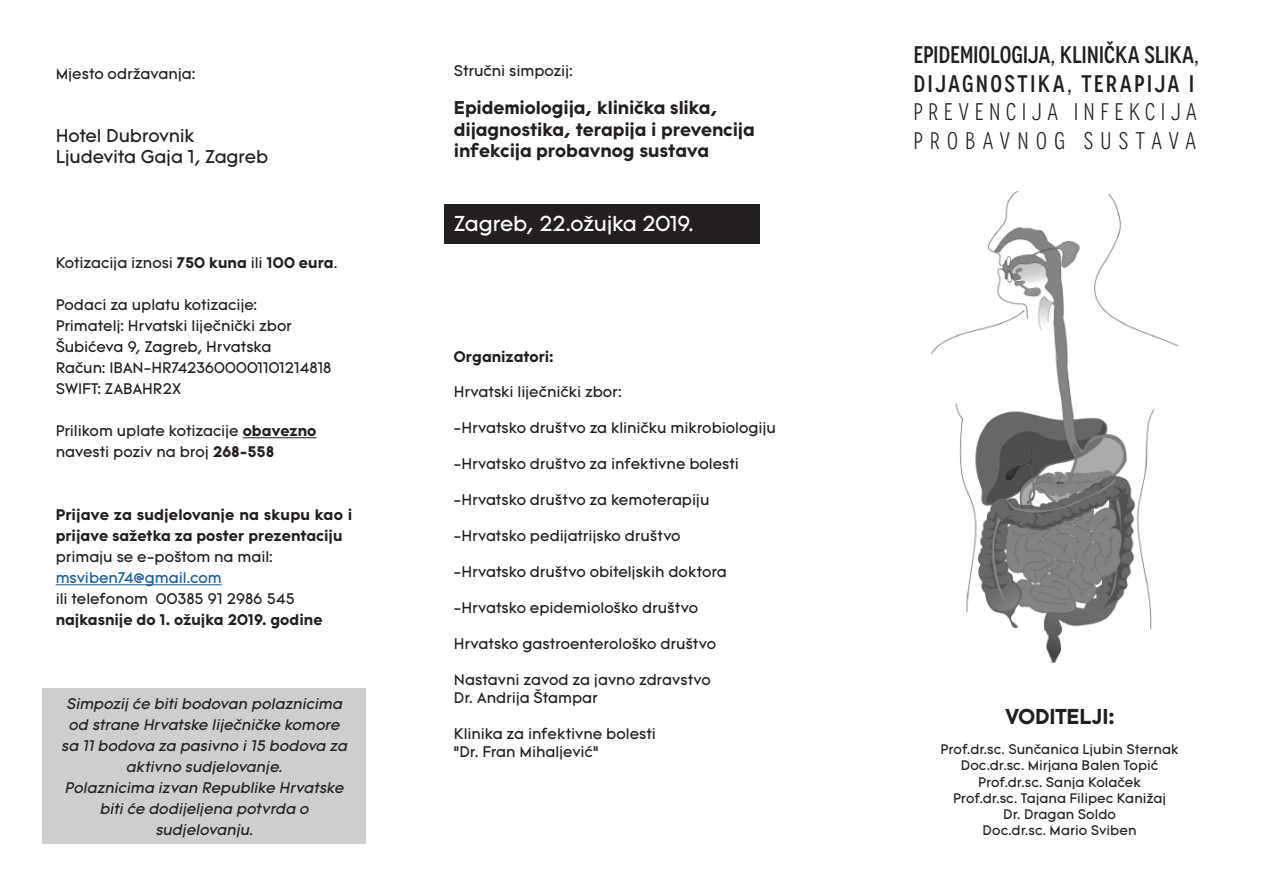
<style>
.page{position:relative;width:1263px;height:893px;background:#fff}
.page>*{position:absolute;margin:0;border:0;box-sizing:border-box;transform-origin:0 0}
.t1{font:500 condensed 24px "Novecento";color:#231f20}
.t2{font:500 condensed 24px "Novecento";letter-spacing:.09em;color:#231f20}
.t3{font:condensed 24px "Novecento";letter-spacing:.235em;color:#231f20}
.t4{font:condensed 24px "Novecento";letter-spacing:.3em;color:#231f20}
.t5{font:21px "Tomica";letter-spacing:-.02em;color:#fff}
.t6{font:700 21px "Tomica";letter-spacing:-.005em;color:#231f20}
.t7{font:700 18px "Tomica";letter-spacing:-.01em;color:#231f20}
.t8{font:18px "Tomica";letter-spacing:-.015em;color:#231f20}
.t9{font:15px "Tomica";letter-spacing:-.005em;color:#231f20}
.t10{font:italic 15px/21px "Tomica";color:#231f20;text-align:center}
.t11{font:700 15px/21px "Tomica";color:#231f20}
.t12{font:15px "Tomica";letter-spacing:-.005em;color:#175d9e}
.t13{font:13.5px "Tomica";color:#231f20}
.s1{font-weight:700}
</style>
<div class="page">
<div style="left:42px;top:689px;width:323px;height:155px;background:#cdced0"></div>
<div style="left:444px;top:205px;width:316px;height:39px;background:#231f20"></div>
<hr style="left:243px;top:437px;width:73px;height:1px;background:#231f20">
<hr style="left:56px;top:584px;width:166px;height:1px;background:#175d9e">
<img style="left:931px;top:191px;width:247px;height:472px">
<p class="t9" style="left:56px;top:64px;width:141px">Mjesto održavanja:</p>
<p class="t8" style="left:56px;top:124px;width:140px">Hotel Dubrovnik</p>
<p class="t8" style="left:56px;top:145px;width:214px">Ljudevita Gaja 1, Zagreb</p>
<p class="t9" style="left:56px;top:253px;width:283px">Kotizacija iznosi <span class="s1">750 kuna</span> ili <span class="s1">100 eura</span>.</p>
<p class="t9" style="left:56px;top:295px;width:203px">Podaci za uplatu kotizacije:</p>
<p class="t9" style="left:56px;top:316px;width:238px">Primatelj: Hrvatski liječnički zbor</p>
<p class="t9" style="left:56px;top:337px;width:217px">Šubićeva 9, Zagreb, Hrvatska</p>
<p class="t9" style="left:56px;top:358px;width:277px">Račun: IBAN-HR7423600001101214818</p>
<p class="t9" style="left:56px;top:379px;width:127px">SWIFT: ZABAHR2X</p>
<p class="t9" style="left:56px;top:421px;width:262px">Prilikom uplate kotizacije <span class="s1">obavezno</span></p>
<p class="t9" style="left:56px;top:442px;width:220px">navesti poziv na broj <span class="s1">268-558</span></p>
<p class="t11" style="left:56px;top:504px;width:298px">Prijave za sudjelovanje na skupu kao i prijave sažetka za poster prezentaciju</p>
<p class="t9" style="left:56px;top:547px;width:219px">primaju se e-poštom na mail:</p>
<p class="t12" style="left:56px;top:568px;width:167px">msviben74@gmail.com</p>
<p class="t9" style="left:56px;top:589px;width:240px">ili telefonom 00385 91 2986 545</p>
<p class="t11" style="left:56px;top:609px;width:268px">najkasnije do 1. ožujka 2019. godine</p>
<p class="t10" style="left:61px;top:694px;width:291px">Simpozijće bitibodovan polaznicima od strane Hrvatske liječničke komore sa 11bodova za pasivno i15 bodova za aktivno sudjelovanje.</p>
<p class="t10" style="left:65px;top:778px;width:284px">Polaznicima izvan Republike Hrvatske bitiće dodijeljena potvrda o</p>
<p class="t10" style="left:155px;top:820px;width:103px">sudjelovanju.</p>
<p class="t9" style="left:454px;top:61px;width:120px">Stručni simpozij:</p>
<p class="t7" style="left:454px;top:96px;width:265px">Epidemiologija, klinička slika,</p>
<p class="t7" style="left:454px;top:118px;width:302px">dijagnostika, terapija i prevencija</p>
<p class="t7" style="left:454px;top:139px;width:257px">infekcija probavnog sustava</p>
<p class="t5" style="left:454px;top:210px;width:241px">Zagreb, 22.ožujka 2019.</p>
<p class="t11" style="left:454px;top:346px;width:101px">Organizatori:</p>
<p class="t9" style="left:454px;top:382px;width:169px">Hrvatski liječnički zbor:</p>
<p class="t9" style="left:454px;top:418px;width:323px">-Hrvatsko društvo za kliničku mikrobiologiju</p>
<p class="t9" style="left:454px;top:454px;width:287px">-Hrvatsko društvo za infektivne bolesti</p>
<p class="t9" style="left:454px;top:490px;width:257px">-Hrvatsko društvo za kemoterapiju</p>
<p class="t9" style="left:454px;top:526px;width:228px">-Hrvatsko pedijatrijsko društvo</p>
<p class="t9" style="left:454px;top:562px;width:274px">-Hrvatsko društvo obiteljskih doktora</p>
<p class="t9" style="left:454px;top:598px;width:246px">-Hrvatsko epidemiološko društvo</p>
<p class="t9" style="left:454px;top:634px;width:264px">Hrvatsko gastroenterološko društvo</p>
<p class="t9" style="left:454px;top:670px;width:259px">Nastavni zavod za javno zdravstvo</p>
<p class="t9" style="left:454px;top:688px;width:146px">Dr. Andrija Štampar</p>
<p class="t9" style="left:454px;top:724px;width:204px">Klinika za infektivne bolesti</p>
<p class="t9" style="left:454px;top:742px;width:146px">“Dr. Fran Mihaljević“</p>
<p class="t1" style="left:913px;top:40px;width:287px">EPIDEMIOLOGIJA, KLINIČKA SLIKA,</p>
<p class="t2" style="left:913px;top:69px;width:282px">DIJAGNOSTIKA, TERAPIJA I</p>
<p class="t3" style="left:913px;top:98px;width:285px">PREVENCIJA INFEKCIJA</p>
<p class="t4" style="left:913px;top:127px;width:284px">PROBAVNOG SUSTAVA</p>
<p class="t6" style="left:1005px;top:703px;width:111px">VODITELJI:</p>
<p class="t13" style="left:941px;top:741px;width:239px">Prof.dr.sc. Sunčanica Ljubin Sternak</p>
<p class="t13" style="left:961px;top:757px;width:199px">Doc.dr.sc. Mirjana Balen Topić</p>
<p class="t13" style="left:978px;top:773px;width:164px">Prof.dr.sc. Sanja Kolaček</p>
<p class="t13" style="left:953px;top:789px;width:215px">Prof.dr.sc. Tajana Filipec Kanižaj</p>
<p class="t13" style="left:1003px;top:806px;width:114px">Dr. Dragan Soldo</p>
<p class="t13" style="left:982px;top:822px;width:155px">Doc.dr.sc. Mario Sviben</p>
</div>
